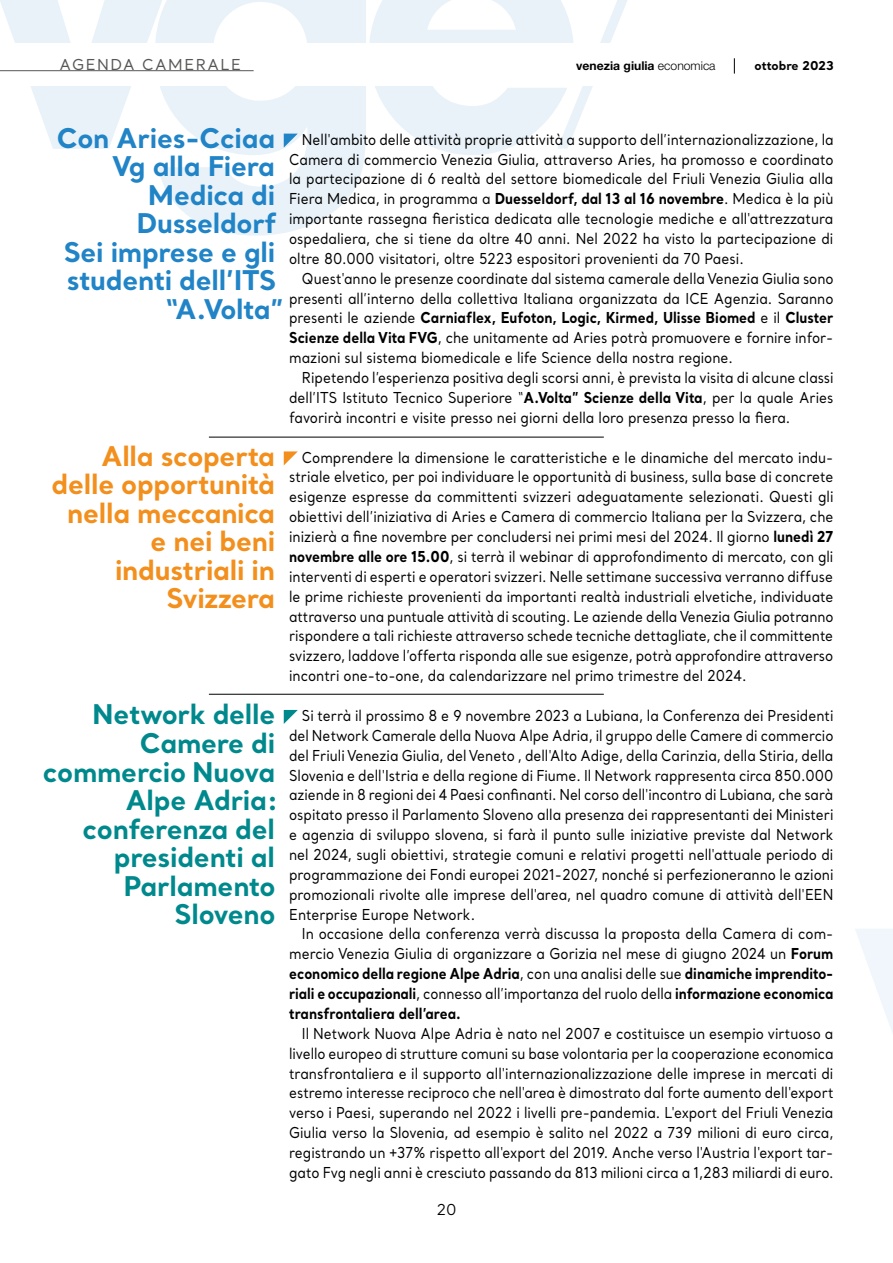
<style>
.page{position:relative;width:893px;height:1263px;background:#fff}
.page>*{position:absolute;margin:0;border:0;box-sizing:border-box;transform-origin:0 0}
.TITOLO___PICCOLO{font:700 27px/28.5px "Santral";letter-spacing:-.01em;color:#00898d;text-align:right}
.TITOLO___PICCOLO-2{font:700 27px/28.5px "Santral";letter-spacing:-.01em;color:#2084c7;text-align:right}
.TITOLO___PICCOLO-3{font:700 27px/28.5px "Santral";letter-spacing:-.01em;color:#f38f1c;text-align:right}
.TESTO_10_14{font:15px/19.8px "Santral";color:#000;text-align:justify;scale:.9 1}
.SEZIONI_SX{font:15px "Santral";letter-spacing:.1em;color:#575756}
.t1{font:15px "Santral";color:#000}
.t2{font:700 12.15px "Helvetica Neue LT Pro";color:#000}
.t3{font:700 12.15px "Santral";color:#000}
.s1{font-weight:300}
.s2{font-weight:700}
</style>
<div class="page">
<svg style="left:0;top:0;width:366px;height:236px;fill:#e9f2f9"></svg>
<svg style="left:369px;top:0;width:259px;height:155px"></svg>
<div style="left:0;top:44px;width:625px;height:42px;background:#fff"></div>
<svg style="left:855px;top:929px;width:38px;height:104px"></svg>
<svg style="left:734px;top:58px;width:1px;height:16px"></svg>
<hr style="left:0;top:70px;width:254px;height:1px;background:#575756">
<svg style="left:284px;top:134px;width:14px;height:14px"></svg>
<svg style="left:284px;top:451px;width:14px;height:14px"></svg>
<svg style="left:284px;top:710px;width:14px;height:14px"></svg>
<hr style="left:209px;top:437px;width:395px;height:1px;background:#000">
<hr style="left:209px;top:694px;width:395px;height:1px;background:#000">
<p class="SEZIONI_SX" style="left:60px;top:55px;width:183px">AGENDA CAMERALE</p>
<p class="t2" style="left:576px;top:58px;width:141px">venezia giulia <span class="s1">economica</span></p>
<p class="t3" style="left:755px;top:58px;width:81px">ottobre 2023</p>
<p class="TITOLO___PICCOLO-2" style="left:57px;top:123px;width:221px">Con Aries-Cciaa<br>Vg alla Fiera<br>Medica di<br>Dusseldorf</p>
<p class="TITOLO___PICCOLO-2" style="left:64px;top:237px;width:213px">Sei imprese e gli</p>
<p class="TITOLO___PICCOLO-2" style="left:67px;top:265px;width:211px">studenti dell’ITS</p>
<p class="TITOLO___PICCOLO-2" style="left:165px;top:294px;width:120px">“A.Volta”</p>
<p class="TESTO_10_14" style="left:289px;top:129px;width:607px;text-indent:13px">Nell'ambito delle attività proprie attività a supporto dell’internazionalizzazione, la Camera di commercio Venezia Giulia, attraverso Aries, ha promosso e coordinato la partecipazione di 6 realtà del settore biomedicale del Friuli Venezia Giulia alla Fiera Medica, in programma a <span class="s2">Duesseldorf, dal 13 al 16 novembre</span>. Medica è la più importante rassegna fieristica dedicata alle tecnologie mediche e all'attrezzatura ospedaliera, che si tiene da oltre 40 anni. Nel 2022 ha visto la partecipazione di oltre 80.000 visitatori, oltre 5223 espositori provenienti da 70 Paesi.</p>
<p class="TESTO_10_14" style="left:289px;top:268px;width:606px;text-indent:13px">Quest'anno le presenze coordinate dal sistema camerale della Venezia Giulia sono presenti all’interno della collettiva Italiana organizzata da ICE Agenzia. Saranno presenti le aziende <span class="s2">Carniaflex, Eufoton, Logic, Kirmed, Ulisse Biomed</span> e il <span class="s2">Cluster Scienze della Vita FVG</span>, che unitamente ad Aries potrà promuovere e fornire infor&shy;mazioni sul sistema biomedicale e life Science della nostra regione.</p>
<p class="TESTO_10_14" style="left:289px;top:367px;width:606px;text-indent:13px">Ripetendo l’esperienza positiva degli scorsi anni, è prevista la visita di alcune classi dell’ITS Istituto Tecnico Superiore “<span class="s2">A.Volta” Scienze della Vita</span>, per la quale Aries favorirà incontri e visite presso nei giorni della loro presenza presso la fiera.</p>
<p class="TESTO_10_14" style="left:289px;top:447px;width:606px;text-indent:13px">Comprendere la dimensione le caratteristiche e le dinamiche del mercato indu&shy;striale elvetico, per poi individuare le opportunità di business, sulla base di concrete esigenze espresse da committenti svizzeri adeguatamente selezionati. Questi gli obiettivi dell’iniziativa di Aries e Camera di commercio Italiana per la Svizzera, che inizierà a fine novembre per concludersi nei primi mesi del 2024. Il giorno <span class="s2">lunedì 27 novembre alle ore 15.00</span>, si terrà il webinar di approfondimento di mercato, con gli interventi di esperti e operatori svizzeri. Nelle settimane successiva verranno diffuse le prime richieste provenienti da importanti realtà industriali elvetiche, individuate attraverso una puntuale attività di scouting. Le aziende della Venezia Giulia potranno rispondere a tali richieste attraverso schede tecniche dettagliate, che il committente svizzero, laddove l’offerta risponda alle sue esigenze, potrà approfondire attraverso incontri one-to-one, da calendarizzare nel primo trimestre del 2024.</p>
<p class="TESTO_10_14" style="left:289px;top:705px;width:606px;text-indent:13px">Si terrà il prossimo 8 e 9 novembre 2023 a Lubiana, la Conferenza dei Presidenti del Network Camerale della Nuova Alpe Adria, il gruppo delle Camere di commercio del Friuli Venezia Giulia, del Veneto , dell'Alto Adige, della Carinzia, della Stiria, della Slovenia e dell'Istria e della regione di Fiume. Il Network rappresenta circa 850.000 aziende in 8 regioni dei 4 Paesi confinanti. Nel corso dell'incontro di Lubiana, che sarà ospitato presso il Parlamento Sloveno alla presenza dei rappresentanti dei Ministeri e agenzia di sviluppo slovena, si farà il punto sulle iniziative previste dal Network nel 2024, sugli obiettivi, strategie comuni e relativi progetti nell'attuale periodo di programmazione dei Fondi europei 2021-2027, nonché si perfezioneranno le azioni promozionali rivolte alle imprese dell'area, nel quadro comune di attività dell'EEN Enterprise Europe Network.</p>
<p class="TESTO_10_14" style="left:289px;top:924px;width:606px;text-indent:13px">In occasione della conferenza verrà discussa la proposta della Camera di com&shy;mercio Venezia Giulia di organizzare a Gorizia nel mese di giugno 2024 un <span class="s2">Forum economico della regione Alpe Adria</span>, con una analisi delle sue <span class="s2">dinamiche imprendito&shy;riali e occupazionali</span>, connesso all’importanza del ruolo della <span class="s2">informazione economica transfrontaliera dell’area.</span></p>
<p class="TESTO_10_14" style="left:289px;top:1023px;width:606px;text-indent:13px">Il Network Nuova Alpe Adria è nato nel 2007 e costituisce un esempio virtuoso a livello europeo di strutture comuni su base volontaria per la cooperazione economica transfrontaliera e il supporto all'internazionalizzazione delle imprese in mercati di estremo interesse reciproco che nell'area è dimostrato dal forte aumento dell'export verso i Paesi, superando nel 2022 i livelli pre-pandemia. L'export del Friuli Venezia Giulia verso la Slovenia, ad esempio è salito nel 2022 a 739 milioni di euro circa, registrando un +37% rispetto all'export del 2019. Anche verso l'Austria l'export tar&shy;gato Fvg negli anni è cresciuto passando da 813 milioni circa a 1,283 miliardi di euro.</p>
<p class="TITOLO___PICCOLO-3" style="left:52px;top:441px;width:225px">Alla scoperta delle opportunità nella meccanica e nei beni industriali in<br>Svizzera</p>
<p class="TITOLO___PICCOLO" style="left:43px;top:699px;width:237px">Network delle<br>Camere di commercio Nuova<br>Alpe Adria: conferenza del presidenti al<br>Parlamento<br>Sloveno</p>
<p class="t1" style="left:436px;top:1199px;width:22px">20</p>
</div>
